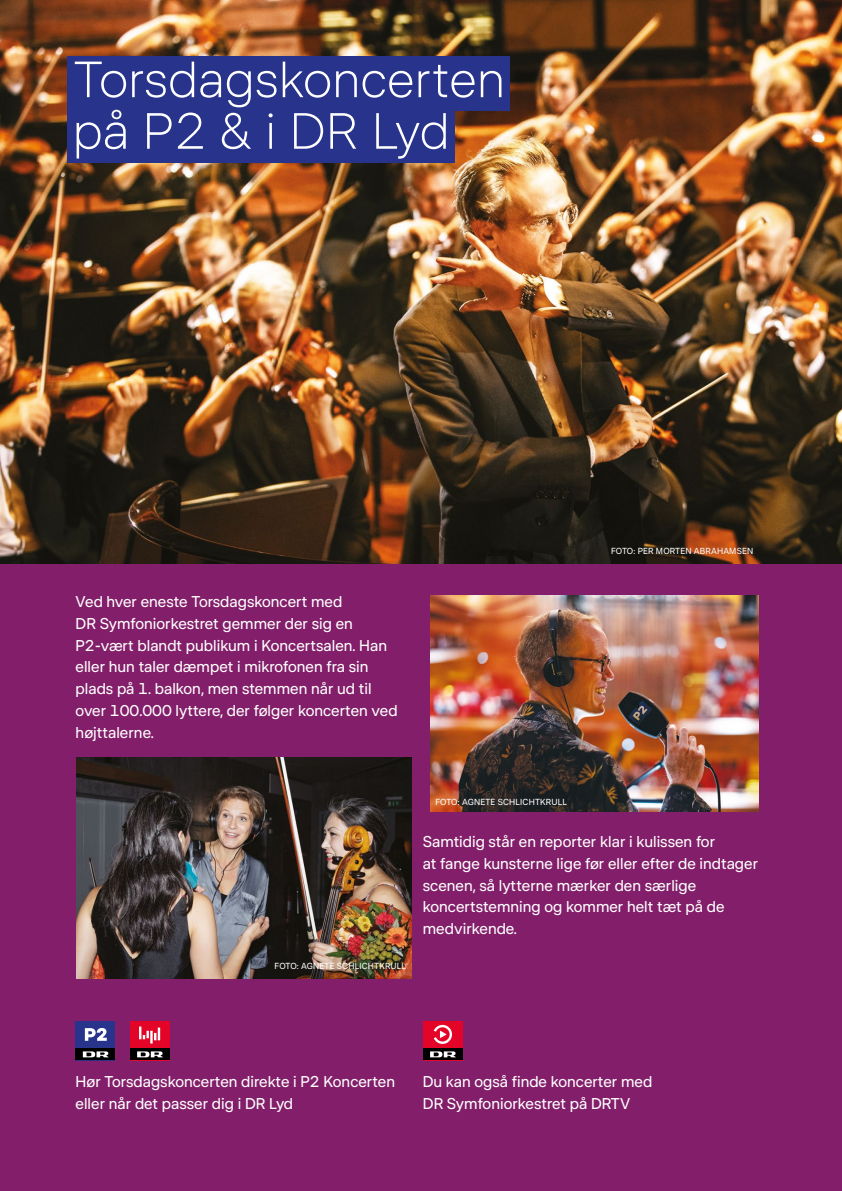
<style>
.page{position:relative;width:842px;height:1191px;background:#fff}
.page>*{position:absolute;margin:0;border:0;box-sizing:border-box;transform-origin:0 0}
.t1{font:300 51.6px/51.6px "DR Publik";color:#fff}
.t2{font:15.8px/21.8px "DR Publik VAR";color:#fff}
.t3{font:9px "DR Publik VAR";letter-spacing:.02em;color:#fff}
</style>
<div class="page">
<div style="left:0;top:563px;width:842px;height:628px;background:#831f6a"></div>
<img style="left:0;top:0;width:842px;height:563px">
<img style="left:430px;top:596px;width:329px;height:215px">
<img style="left:76px;top:757px;width:336px;height:221px">
<div style="left:67px;top:57px;width:443px;height:54px;background:#28348b"></div>
<div style="left:67px;top:109px;width:388px;height:54px;background:#28348b"></div>
<div style="left:76px;top:1020px;width:39px;height:40px;background:#28348b"></div>
<div style="left:76px;top:1048px;width:39px;height:12px;background:#000"></div>
<svg style="left:83px;top:1051px;width:26px;height:6px"></svg>
<svg style="left:85px;top:1028px;width:22px;height:12px"></svg>
<div style="left:130px;top:1020px;width:40px;height:40px;background:#e40428"></div>
<div style="left:130px;top:1048px;width:40px;height:12px;background:#000"></div>
<svg style="left:137px;top:1051px;width:26px;height:6px"></svg>
<svg style="left:139px;top:1026px;width:21px;height:17px"></svg>
<div style="left:423px;top:1020px;width:39px;height:40px;background:#e40428"></div>
<div style="left:423px;top:1048px;width:39px;height:12px;background:#000"></div>
<svg style="left:430px;top:1051px;width:26px;height:6px"></svg>
<svg style="left:434px;top:1025px;width:18px;height:19px"></svg>
<h1 class="t1" style="left:73px;top:53px;width:434px">Torsdagskoncerten på P2 &amp; i DR Lyd</h1>
<p class="t2" style="left:76px;top:590px;width:324px">Ved hver eneste Torsdagskoncert med<br>DR Symfoniorkestret gemmer der sig en P2-vært blandt publikum i Koncertsalen. Han eller hun taler dæmpet i mikrofonen fra sin plads på 1. balkon, men stemmen når ud til over 100.000 lyttere, der følger koncerten ved højttalerne.</p>
<p class="t3" style="left:435px;top:797px;width:133px">FOTO: AGNETE SCHLICHTKRULL</p>
<p class="t3" style="left:611px;top:546px;width:144px">FOTO: PER MORTEN ABRAHAMSEN</p>
<p class="t3" style="left:275px;top:961px;width:133px">FOTO: AGNETE SCHLICHTKRULL</p>
<p class="t2" style="left:423px;top:830px;width:337px">Samtidig står en reporter klar i kulissen for<br>at fange kunsterne lige før eller efter de indtager scenen, så lytterne mærker den særlige koncertstemning og kommer helt tæt på de medvirkende.</p>
<p class="t2" style="left:76px;top:1070px;width:321px">Hør Torsdagskoncerten direkte i P2 Koncerten eller når det passer dig i DR Lyd</p>
<p class="t2" style="left:423px;top:1070px;width:231px">Du kan også finde koncerter med<br>DR Symfoniorkestret på DRTV</p>
</div>
